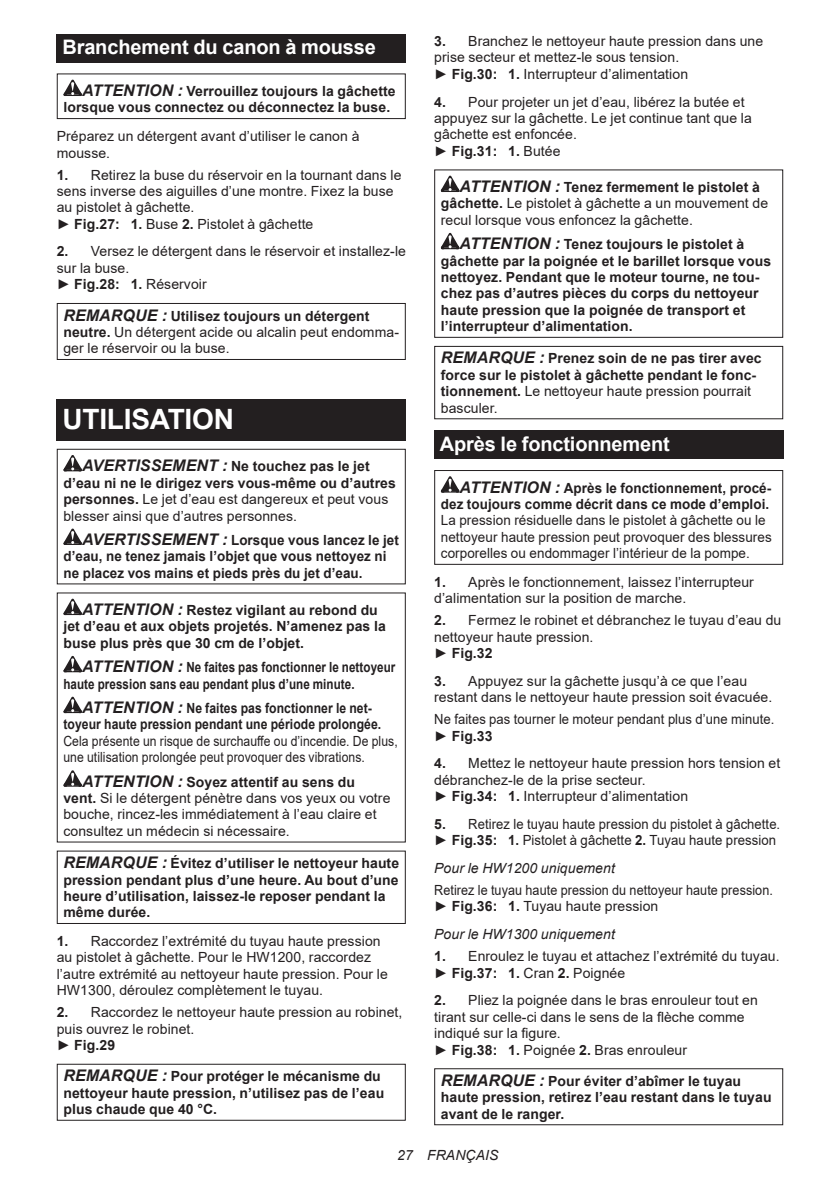
<style>
.page{position:relative;width:840px;height:1191px;background:#fff}
.page>*{position:absolute;margin:0;border:0;box-sizing:border-box;transform-origin:0 0}
.t1{font:700 28px "Arial";letter-spacing:-.01em;color:#fff}
.t2{font:700 20px "Arial";letter-spacing:-.01em;color:#fff}
.t3{font:14px/16.4px "Arial";letter-spacing:.005em;color:#231f20}
.t4{font:700 14px/16.4px "Arial";letter-spacing:.005em;color:#231f20}
.t5{font:700 14px/16.4px "Arial";letter-spacing:.005em;color:#231f20;scale:.96 1}
.t6{font:14px/16.4px "Arial";letter-spacing:.005em;color:#231f20;scale:.93 1}
.t7{font:14px/16.4px "Arial";letter-spacing:.005em;color:#231f20;scale:.96 1}
.t8{font:14px/16.4px "Arial";letter-spacing:.005em;color:#231f20;scale:.87 1}
.t9{font:700 14px/16.4px "Arial";letter-spacing:.005em;color:#231f20;scale:.83 1}
.t10{font:700 14px/16.4px "Arial";letter-spacing:.005em;color:#231f20;scale:.87 1}
.t11{font:14px/16.4px "Arial";letter-spacing:.005em;color:#231f20;scale:.9 1}
.t12{font:italic 14px "Arial";letter-spacing:.005em;color:#231f20}
.s1{font-style:italic;font-size:16px}
.s2{font-weight:700}
.s3{font-weight:700;font-style:italic;font-size:16px}
.s4{font-weight:400}
</style>
<div class="page">
<div style="left:57px;top:34px;width:348px;height:29px;background:#231f20"></div>
<svg style="left:63px;top:80px;width:19px;height:16px"></svg>
<div style="left:57px;top:73px;width:348px;height:46px;border:1px solid #231f20"></div>
<div style="left:57px;top:303px;width:348px;height:57px;border:1px solid #231f20"></div>
<div style="left:57px;top:400px;width:348px;height:41px;background:#231f20"></div>
<svg style="left:63px;top:455px;width:19px;height:16px"></svg>
<svg style="left:63px;top:528px;width:19px;height:17px"></svg>
<div style="left:57px;top:449px;width:348px;height:135px;border:1px solid #231f20"></div>
<svg style="left:63px;top:598px;width:19px;height:17px"></svg>
<svg style="left:63px;top:656px;width:19px;height:16px"></svg>
<svg style="left:63px;top:696px;width:19px;height:17px"></svg>
<svg style="left:63px;top:770px;width:19px;height:16px"></svg>
<div style="left:57px;top:850px;width:348px;height:74px;border:1px solid #231f20"></div>
<div style="left:57px;top:1063px;width:348px;height:57px;border:1px solid #231f20"></div>
<svg style="left:440px;top:176px;width:19px;height:16px"></svg>
<svg style="left:440px;top:233px;width:19px;height:16px"></svg>
<div style="left:434px;top:169px;width:348px;height:169px;border:1px solid #231f20"></div>
<div style="left:434px;top:346px;width:348px;height:73px;border:1px solid #231f20"></div>
<div style="left:434px;top:430px;width:348px;height:29px;background:#231f20"></div>
<svg style="left:440px;top:476px;width:19px;height:16px"></svg>
<div style="left:434px;top:470px;width:348px;height:95px;border:1px solid #231f20"></div>
<div style="left:434px;top:1068px;width:348px;height:57px;border:1px solid #231f20"></div>
<h2 class="t2" style="left:62px;top:33px;width:315px">Branchement du canon à mousse</h2>
<p class="t4" style="left:63px;top:83px;width:333px;text-indent:19px"><span class="s1">ATTENTION :</span> Verrouillez toujours la gâchette lorsque vous connectez ou déconnectez la buse.</p>
<p class="t3" style="left:57px;top:128px;width:304px">Préparez un détergent avant d’utiliser le canon à mousse.</p>
<p class="t3" style="left:57px;top:166px;width:346px"><span class="s2">1.</span> Retirez la buse du réservoir en la tournant dans le sens inverse des aiguilles d’une montre. Fixez la buse au pistolet à gâchette.<br>► <span class="s2">Fig.27: 1.</span> Buse <span class="s2">2.</span> Pistolet à gâchette</p>
<p class="t3" style="left:57px;top:243px;width:350px"><span class="s2">2.</span> Versez le détergent dans le réservoir et installez-le sur la buse.<br>► <span class="s2">Fig.28: 1.</span> Réservoir</p>
<p class="t3" style="left:63px;top:307px;width:337px"><span class="s3">REMARQUE :</span> <span class="s2">Utilisez toujours un détergent neutre.</span> Un détergent acide ou alcalin peut endomma&shy;ger le réservoir ou la buse.</p>
<h1 class="t1" style="left:62px;top:400px;width:173px">UTILISATION</h1>
<p class="t4" style="left:63px;top:458px;width:334px;text-indent:19px"><span class="s1">AVERTISSEMENT :</span> Ne touchez pas le jet d’eau ni ne le dirigez vers vous-même ou d’autres personnes. <span class="s4">Le jet d’eau est dangereux et peut vous blesser ainsi que d’autres personnes.</span></p>
<p class="t5" style="left:63px;top:532px;width:351px;text-indent:19px"><span class="s1">AVERTISSEMENT :</span> Lorsque vous lancez le jet d’eau, ne tenez jamais l’objet que vous nettoyez ni ne placez vos mains et pieds près du jet d’eau.</p>
<p class="t4" style="left:63px;top:602px;width:324px;text-indent:19px"><span class="s1">ATTENTION :</span> Restez vigilant au rebond du jet d’eau et aux objets projetés. N’amenez pas la buse plus près que 30 cm de l’objet.</p>
<p class="t9" style="left:63px;top:659px;width:401px;text-indent:19px"><span class="s1">ATTENTION :</span> Ne faites pas fonctionner le nettoyeur haute pression sans eau pendant plus d’une minute.</p>
<p class="t10" style="left:63px;top:700px;width:367px;text-indent:19px"><span class="s1">ATTENTION :</span> Ne faites pas fonctionner le net&shy;toyeur haute pression pendant une période prolongée.</p>
<p class="t8" style="left:63px;top:732px;width:385px">Cela présente un risque de surchauffe ou d’incendie. De plus, une utilisation prolongée peut provoquer des vibrations.</p>
<p class="t3" style="left:63px;top:773px;width:328px;text-indent:19px"><span class="s3">ATTENTION :</span> <span class="s2">Soyez attentif au sens du vent.</span> Si le détergent pénètre dans vos yeux ou votre bouche, rincez-les immédiatement à l’eau claire et consultez un médecin si nécessaire.</p>
<p class="t4" style="left:63px;top:855px;width:337px"><span class="s1">REMARQUE :</span> Évitez d’utiliser le nettoyeur haute pression pendant plus d’une heure. Au bout d’une heure d’utilisation, laissez-le reposer pendant la même durée.</p>
<p class="t3" style="left:57px;top:932px;width:332px"><span class="s2">1.</span> Raccordez l’extrémité du tuyau haute pression au pistolet à gâchette. Pour le HW1200, raccordez l’autre extrémité au nettoyeur haute pression. Pour le HW1300, déroulez complètement le tuyau.</p>
<p class="t3" style="left:57px;top:1004px;width:347px"><span class="s2">2.</span> Raccordez le nettoyeur haute pression au robinet, puis ouvrez le robinet.<br>► <span class="s2">Fig.29</span></p>
<p class="t4" style="left:63px;top:1068px;width:322px"><span class="s1">REMARQUE :</span> Pour protéger le mécanisme du nettoyeur haute pression, n’utilisez pas de l’eau plus chaude que 40 °C.</p>
<p class="t3" style="left:434px;top:33px;width:330px"><span class="s2">3.</span> Branchez le nettoyeur haute pression dans une prise secteur et mettez-le sous tension.<br>► <span class="s2">Fig.30: 1.</span> Interrupteur d’alimentation</p>
<p class="t3" style="left:434px;top:93px;width:319px"><span class="s2">4.</span> Pour projeter un jet d’eau, libérez la butée et appuyez sur la gâchette. Le jet continue tant que la gâchette est enfoncée.<br>► <span class="s2">Fig.31: 1.</span> Butée</p>
<p class="t3" style="left:440px;top:179px;width:328px;text-indent:19px"><span class="s3">ATTENTION :</span> <span class="s2">Tenez fermement le pistolet à gâchette.</span> Le pistolet à gâchette a un mouvement de recul lorsque vous enfoncez la gâchette.</p>
<p class="t4" style="left:440px;top:236px;width:331px;text-indent:19px"><span class="s1">ATTENTION :</span> Tenez toujours le pistolet à gâchette par la poignée et le barillet lorsque vous nettoyez. Pendant que le moteur tourne, ne tou&shy;chez pas d’autres pièces du corps du nettoyeur haute pression que la poignée de transport et l’interrupteur d’alimentation.</p>
<p class="t4" style="left:440px;top:350px;width:322px"><span class="s1">REMARQUE :</span> Prenez soin de ne pas tirer avec force sur le pistolet à gâchette pendant le fonc&shy;tionnement. <span class="s4">Le nettoyeur haute pression pourrait basculer.</span></p>
<h2 class="t2" style="left:439px;top:429px;width:231px">Après le fonctionnement</h2>
<p class="t5" style="left:440px;top:479px;width:345px;text-align:right"><span class="s1">ATTENTION :</span> Après le fonctionnement, procé&shy;dez toujours comme décrit dans ce mode d’emploi.</p>
<p class="t7" style="left:440px;top:512px;width:346px">La pression résiduelle dans le pistolet à gâchette ou le nettoyeur haute pression peut provoquer des blessures corporelles ou endommager l’intérieur de la pompe.</p>
<p class="t3" style="left:434px;top:573px;width:321px"><span class="s2">1.</span> Après le fonctionnement, laissez l’interrupteur d’alimentation sur la position de marche.</p>
<p class="t3" style="left:434px;top:612px;width:348px"><span class="s2">2.</span> Fermez le robinet et débranchez le tuyau d’eau du nettoyeur haute pression.<br>► <span class="s2">Fig.32</span></p>
<p class="t3" style="left:434px;top:672px;width:339px"><span class="s2">3.</span> Appuyez sur la gâchette jusqu’à ce que l’eau restant dans le nettoyeur haute pression soit évacuée.</p>
<p class="t6" style="left:434px;top:711px;width:367px">Ne faites pas tourner le moteur pendant plus d’une minute. ► <span class="s2">Fig.33</span></p>
<p class="t3" style="left:434px;top:755px;width:347px"><span class="s2">4.</span> Mettez le nettoyeur haute pression hors tension et débranchez-le de la prise secteur.<br>► <span class="s2">Fig.34: 1.</span> Interrupteur d’alimentation</p>
<p class="t6" style="left:434px;top:815px;width:373px"><span class="s2">5.</span> Retirez le tuyau haute pression du pistolet à gâchette. ► <span class="s2">Fig.35: 1.</span> Pistolet à gâchette <span class="s2">2.</span> Tuyau haute pression</p>
<p class="t12" style="left:434px;top:859px;width:182px">Pour le HW1200 uniquement</p>
<p class="t11" style="left:434px;top:882px;width:378px">Retirez le tuyau haute pression du nettoyeur haute pression. ► <span class="s2">Fig.36: 1.</span> Tuyau haute pression</p>
<p class="t12" style="left:434px;top:925px;width:182px">Pour le HW1300 uniquement</p>
<p class="t3" style="left:434px;top:948px;width:347px"><span class="s2">1.</span> Enroulez le tuyau et attachez l’extrémité du tuyau. ► <span class="s2">Fig.37: 1.</span> Cran <span class="s2">2.</span> Poignée</p>
<p class="t3" style="left:434px;top:992px;width:325px"><span class="s2">2.</span> Pliez la poignée dans le bras enrouleur tout en tirant sur celle-ci dans le sens de la flèche comme indiqué sur la figure.<br>► <span class="s2">Fig.38: 1.</span> Poignée <span class="s2">2.</span> Bras enrouleur</p>
<p class="t4" style="left:440px;top:1072px;width:332px"><span class="s1">REMARQUE :</span> Pour éviter d’abîmer le tuyau haute pression, retirez l’eau restant dans le tuyau avant de le ranger.</p>
<p class="t12" style="left:397px;top:1146px;width:103px">27 FRANÇAIS</p>
</div>
